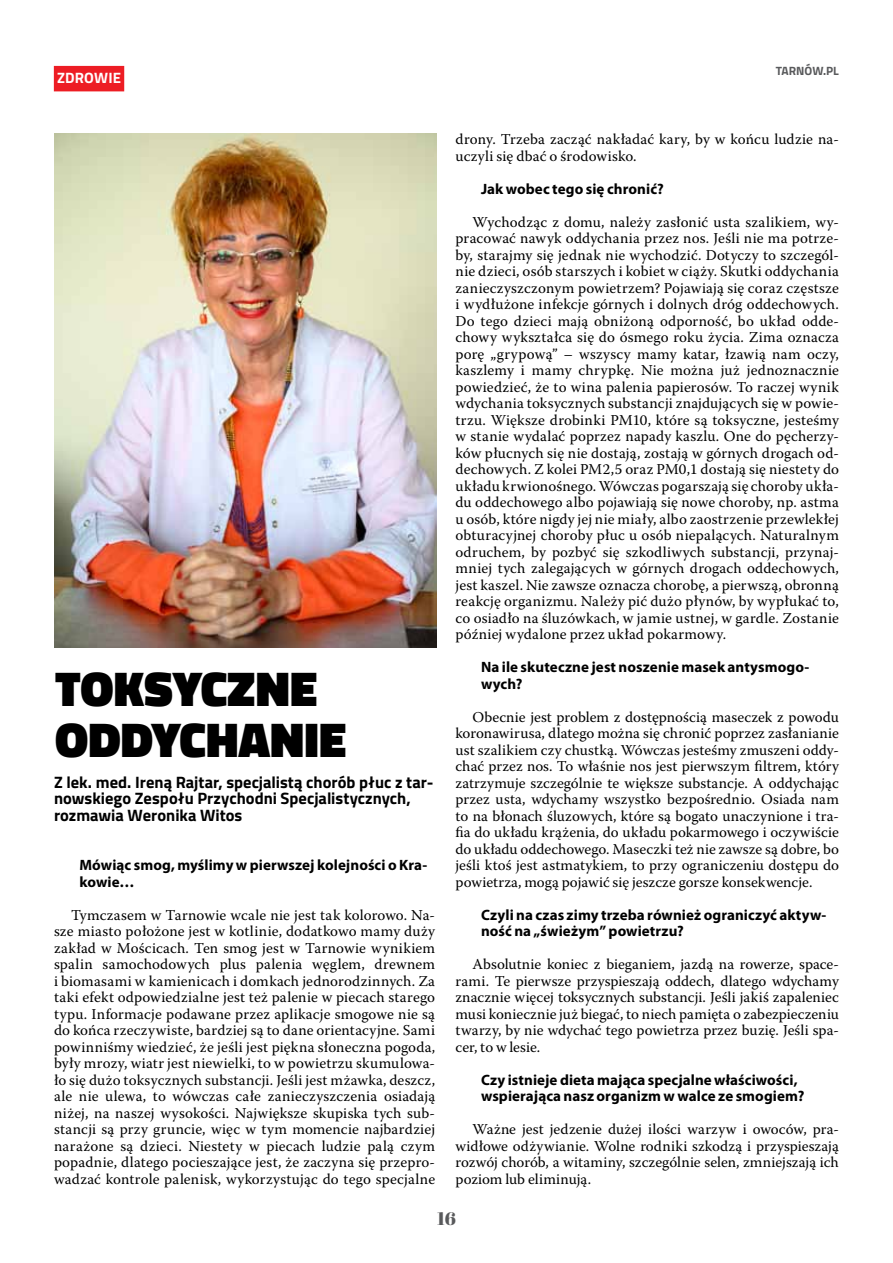
<style>
.page{position:relative;width:893px;height:1263px;background:#fff}
.page>*{position:absolute;margin:0;border:0;box-sizing:border-box;transform-origin:0 0}
.t1{font:900 49.5px/51px "Titillium";letter-spacing:.005em;color:#000}
.t2{font:18px "Abril Fatface";color:#58595b}
.t3{font:700 16.5px/16.5px "Titillium";color:#000}
.t4{font:15px/16.5px "Warnock Pro";letter-spacing:.005em;color:#000;text-align:justify}
.t5{font:700 15px/16.5px "Myriad Pro";letter-spacing:.005em;color:#000}
.t6{font:700 15px "Titillium";letter-spacing:.01em;color:#fff}
.t7{font:700 12px "Titillium";color:#58595b}
</style>
<div class="page">
<div style="left:54px;top:66px;width:70px;height:25px;background:#ed1d24"></div>
<img style="left:54px;top:133px;width:382px;height:515px">
<p class="t6" style="left:57px;top:66px;width:66px">ZDROWIE</p>
<p class="t7" style="left:776px;top:62px;width:65px">TARNÓW.PL</p>
<h1 class="t1" style="left:55px;top:663px;width:293px">TOKSYCZNE<br>ODDYCHANIE</h1>
<p class="t3" style="left:54px;top:773px;width:381px">Z lek. med. Ireną Rajtar, specjalistą chorób płuc z tar&shy;nowskiego Zespołu Przychodni Specjalistycznych, rozmawia Weronika Witos</p>
<p class="t5" style="left:80px;top:856px;width:349px">Mówiąc smog, myślimy w pierwszej kolejności o Kra&shy;kowie…</p>
<p class="t4" style="left:54px;top:906px;width:383px;text-indent:17px">Tymczasem w Tarnowie wcale nie jest tak kolorowo. Na&shy;sze miasto położone jest w kotlinie, dodatkowo mamy duży zakład w Mościcach. Ten smog jest w Tarnowie wynikiem spalin samochodowych plus palenia węglem, drewnem i biomasami w kamienicach i domkach jednorodzinnych. Za taki efekt odpowiedzialne jest też palenie w piecach starego typu. Informacje podawane przez aplikacje smogowe nie są do końca rzeczywiste, bardziej są to dane orientacyjne. Sami powinniśmy wiedzieć, że jeśli jest piękna słoneczna pogoda, były mrozy, wiatr jest niewielki, to w powietrzu skumulowa&shy;ło się dużo toksycznych substancji. Jeśli jest mżawka, deszcz, ale nie ulewa, to wówczas całe zanieczyszczenia osiadają niżej, na naszej wysokości. Największe skupiska tych sub&shy;stancji są przy gruncie, więc w tym momencie najbardziej narażone są dzieci. Niestety w piecach ludzie palą czym popadnie, dlatego pocieszające jest, że zaczyna się przepro&shy;wadzać kontrole palenisk, wykorzystując do tego specjalne</p>
<p class="t4" style="left:455px;top:131px;width:385px">drony. Trzeba zacząć nakładać kary, by w końcu ludzie na&shy;uczyli się dbać o środowisko.</p>
<p class="t5" style="left:481px;top:180px;width:184px">Jak wobec tego się chronić?</p>
<p class="t4" style="left:455px;top:213px;width:385px;text-indent:17px">Wychodząc z domu, należy zasłonić usta szalikiem, wy&shy;pracować nawyk oddychania przez nos. Jeśli nie ma potrze&shy;by, starajmy się jednak nie wychodzić. Dotyczy to szczegól&shy;nie dzieci, osób starszych i kobiet w ciąży. Skutki oddychania zanieczyszczonym powietrzem? Pojawiają się coraz częstsze i wydłużone infekcje górnych i dolnych dróg oddechowych.<br>Do tego dzieci mają obniżoną odporność, bo układ odde&shy;chowy wykształca się do ósmego roku życia. Zima oznacza porę „grypową” – wszyscy mamy katar, łzawią nam oczy, kaszlemy i mamy chrypkę. Nie można już jednoznacznie powiedzieć, że to wina palenia papierosów. To raczej wynik wdychania toksycznych substancji znajdujących się w powie&shy;trzu. Większe drobinki PM10, które są toksyczne, jesteśmy w stanie wydalać poprzez napady kaszlu. One do pęcherzy&shy;ków płucnych się nie dostają, zostają w górnych drogach od&shy;dechowych. Z kolei PM2,5 oraz PM0,1 dostają się niestety do układu krwionośnego. Wówczas pogarszają się choroby ukła&shy;du oddechowego albo pojawiają się nowe choroby, np. astma u osób, które nigdy jej nie miały, albo zaostrzenie przewlekłej obturacyjnej choroby płuc u osób niepalących. Naturalnym odruchem, by pozbyć się szkodliwych substancji, przynaj&shy;mniej tych zalegających w górnych drogach oddechowych, jest kaszel. Nie zawsze oznacza chorobę, a pierwszą, obronną reakcję organizmu. Należy pić dużo płynów, by wypłukać to, co osiadło na śluzówkach, w jamie ustnej, w gardle. Zostanie później wydalone przez układ pokarmowy.</p>
<p class="t5" style="left:481px;top:658px;width:330px">Na ile skuteczne jest noszenie masek antysmogo&shy;wych?</p>
<p class="t4" style="left:455px;top:708px;width:385px;text-indent:17px">Obecnie jest problem z dostępnością maseczek z powodu koronawirusa, dlatego można się chronić poprzez zasłanianie ust szalikiem czy chustką. Wówczas jesteśmy zmuszeni oddy&shy;chać przez nos. To właśnie nos jest pierwszym filtrem, który zatrzymuje szczególnie te większe substancje. A oddychając przez usta, wdychamy wszystko bezpośrednio. Osiada nam to na błonach śluzowych, które są bogato unaczynione i tra&shy;fia do układu krążenia, do układu pokarmowego i oczywiście do układu oddechowego. Maseczki też nie zawsze są dobre, bo jeśli ktoś jest astmatykiem, to przy ograniczeniu dostępu do powietrza, mogą pojawić się jeszcze gorsze konsekwencje.</p>
<p class="t5" style="left:481px;top:906px;width:347px">Czyli na czas zimy trzeba również ograniczyć aktyw&shy;ność na „świeżym” powietrzu?</p>
<p class="t4" style="left:455px;top:956px;width:385px;text-indent:17px">Absolutnie koniec z bieganiem, jazdą na rowerze, space&shy;rami. Te pierwsze przyspieszają oddech, dlatego wdychamy znacznie więcej toksycznych substancji. Jeśli jakiś zapaleniec musi koniecznie już biegać, to niech pamięta o zabezpieczeniu twarzy, by nie wdychać tego powietrza przez buzię. Jeśli spa&shy;cer, to w lesie.</p>
<p class="t5" style="left:481px;top:1071px;width:325px">Czy istnieje dieta mająca specjalne właściwości, wspierająca nasz organizm w walce ze smogiem?</p>
<p class="t4" style="left:455px;top:1121px;width:385px;text-indent:17px">Ważne jest jedzenie dużej ilości warzyw i owoców, pra&shy;widłowe odżywianie. Wolne rodniki szkodzą i przyspieszają rozwój chorób, a witaminy, szczególnie selen, zmniejszają ich poziom lub eliminują.</p>
<p class="t2" style="left:437px;top:1206px;width:20px">16</p>
</div>
